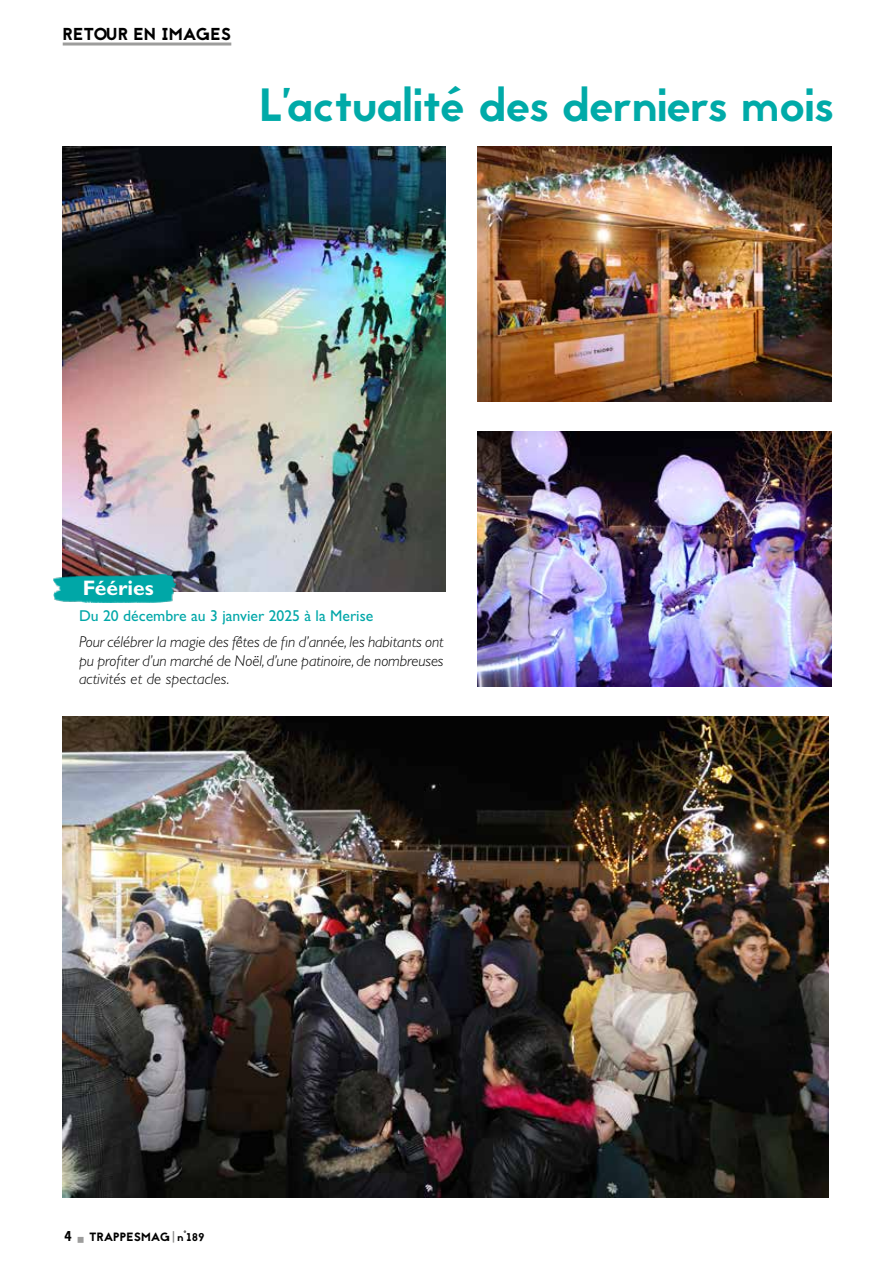
<style>
.page{position:relative;width:893px;height:1263px;background:#fff}
.page>*{position:absolute;margin:0;border:0;box-sizing:border-box;transform-origin:0 0}
.t1{font:46.5px "Jaapokki";color:#00aaa8}
.t2{font:700 21px "Gill Sans Std";color:#fff}
.t3{font:17.25px "Jaapokki";letter-spacing:.01em;color:#000}
.t4{font:italic 300 15.75px/18.9px "Gill Sans Std";letter-spacing:-.005em;color:#000;text-align:justify}
.t5{font:15.75px "Gill Sans Std";color:#00a7a8}
.t6{font:12px "Jaapokki";letter-spacing:.01em;color:#000}
.s1{font-size:14.25px}
.s2{font-size:11.25px}
</style>
<div class="page">
<img style="left:63px;top:716px;width:765px;height:481px">
<img style="left:63px;top:147px;width:382px;height:444px">
<img style="left:478px;top:432px;width:354px;height:255px">
<img style="left:478px;top:147px;width:354px;height:255px">
<hr style="left:63px;top:43px;width:168px;height:3px;background:#9d9d9c">
<img style="left:53px;top:575px;width:123px;height:27px">
<p class="t3" style="left:63px;top:22px;width:170px">RETOUR EN IMAGES</p>
<h1 class="t1" style="left:259px;top:72px;width:576px">L'actualité des derniers mois</h1>
<h2 class="t2" style="left:83px;top:576px;width:72px">Fééries</h2>
<p class="t5" style="left:79px;top:607px;width:296px">Du 20 décembre au 3 janvier 2025 à la Merise</p>
<p class="t4" style="left:79px;top:632px;width:366px">Pour célébrer la magie des fêtes de fin d’année, les habitants ont pu profiter d’un marché de Noël, d’une patinoire, de nombreuses activités et de spectacles.</p>
<p class="t6" style="left:64px;top:1228px;width:143px"><span class="s1">4</span> TRAPPESMAG <span class="s2">n°189</span></p>
</div>
